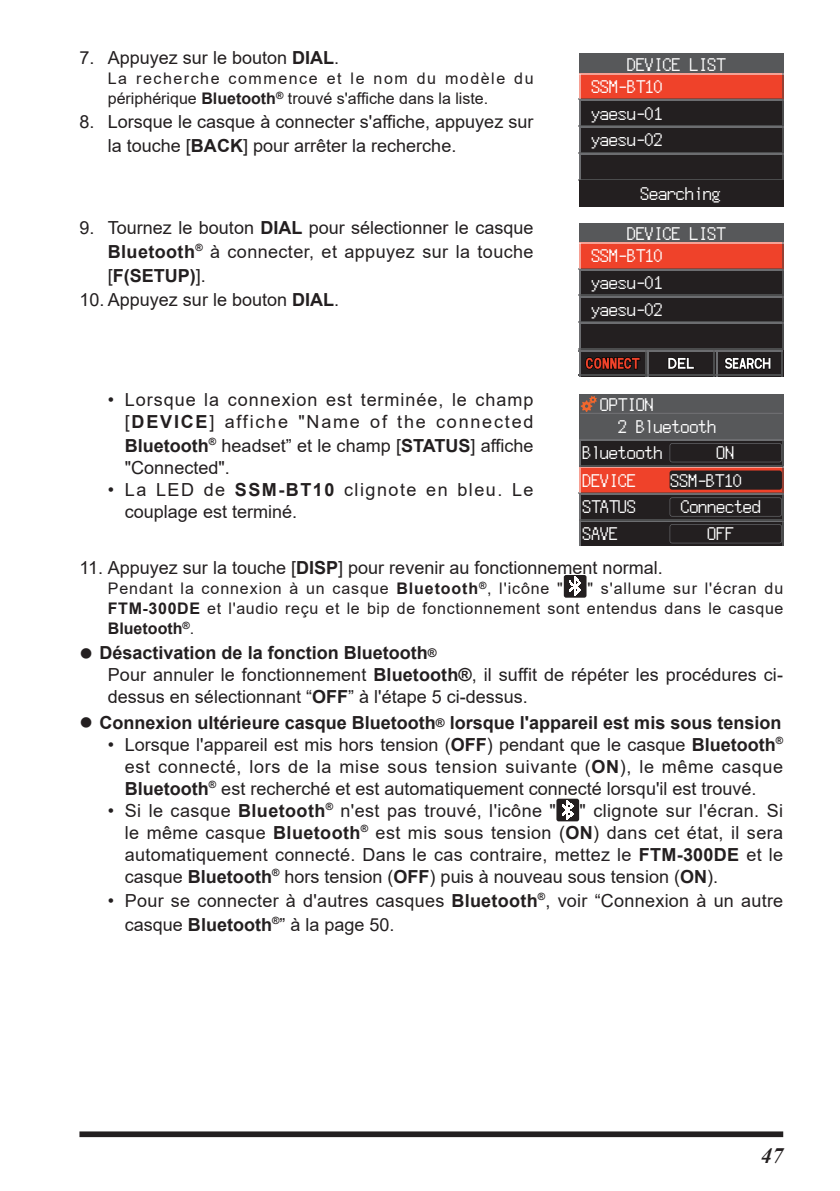
<style>
.page{position:relative;width:840px;height:1191px;background:#fff}
.page>*{position:absolute;margin:0;border:0;box-sizing:border-box;transform-origin:0 0}
.t1{font:italic 700 22px "Times New Roman";color:#231f20}
.t2{font:18px/22px "Arial";color:#231f20}
.t3{font:18px/22px "Arial";letter-spacing:.055em;color:#231f20;text-align:right}
.t4{font:700 18px "Arial";color:#231f20}
.t5{font:18px/22px "Arial";letter-spacing:.08em;color:#231f20}
.t6{font:18px "Arial";letter-spacing:.02em;color:#231f20}
.t7{font:17.8px/22.4px "JF Dot K14 2004 Regular";color:#fff}
.t8{font:16px/20px "Arial";letter-spacing:.04em;color:#231f20;text-align:justify}
.t9{font:16px/20px "Arial";color:#231f20}
.s1{font-weight:700}
.s2{font-weight:700;font-size:12px}
.s3{font-size:12px}
</style>
<div class="page">
<div style="left:79px;top:1131px;width:703px;height:6px;background:#231f20"></div>
<div style="left:578px;top:54px;width:204px;height:153px;background:#57585a"></div>
<div style="left:578px;top:73px;width:204px;height:27px;background:#ef422a"></div>
<hr style="left:578px;top:99px;width:203px;height:1px;background:#3e3e3f">
<hr style="left:578px;top:73px;width:204px;height:1px;background:#fff">
<hr style="left:578px;top:74px;width:2px;height:26px;background:#fff">
<div style="left:578px;top:100px;width:204px;height:27px;background:#231f20"></div>
<hr style="left:579px;top:100px;width:203px;height:1px;background:#6c6d70">
<hr style="left:578px;top:125px;width:204px;height:2px;background:#4b4c4d">
<hr style="left:578px;top:100px;width:2px;height:27px;background:#6c6d70">
<div style="left:578px;top:127px;width:204px;height:26px;background:#231f20"></div>
<hr style="left:579px;top:127px;width:203px;height:1px;background:#6c6d70">
<hr style="left:578px;top:152px;width:204px;height:1px;background:#4b4c4d">
<hr style="left:578px;top:127px;width:2px;height:26px;background:#6c6d70">
<div style="left:578px;top:153px;width:204px;height:27px;background:#231f20"></div>
<hr style="left:579px;top:153px;width:203px;height:2px;background:#6c6d70">
<hr style="left:578px;top:179px;width:204px;height:1px;background:#4b4c4d">
<hr style="left:578px;top:153px;width:2px;height:27px;background:#6c6d70">
<div style="left:578px;top:180px;width:204px;height:27px;background:#231f20"></div>
<div style="left:578px;top:223px;width:204px;height:153px;background:#57585a"></div>
<div style="left:578px;top:242px;width:204px;height:27px;background:#ef422a"></div>
<hr style="left:578px;top:268px;width:203px;height:1px;background:#3e3e3f">
<hr style="left:578px;top:242px;width:204px;height:2px;background:#fff">
<hr style="left:578px;top:244px;width:2px;height:25px;background:#fff">
<div style="left:578px;top:269px;width:204px;height:27px;background:#231f20"></div>
<hr style="left:579px;top:269px;width:203px;height:1px;background:#6c6d70">
<hr style="left:578px;top:295px;width:204px;height:1px;background:#4b4c4d">
<hr style="left:578px;top:269px;width:2px;height:27px;background:#6c6d70">
<div style="left:578px;top:296px;width:204px;height:27px;background:#231f20"></div>
<hr style="left:579px;top:296px;width:203px;height:1px;background:#6c6d70">
<hr style="left:578px;top:321px;width:204px;height:2px;background:#4b4c4d">
<hr style="left:578px;top:296px;width:2px;height:27px;background:#6c6d70">
<div style="left:578px;top:323px;width:204px;height:26px;background:#231f20"></div>
<hr style="left:579px;top:323px;width:203px;height:1px;background:#6c6d70">
<hr style="left:578px;top:348px;width:204px;height:1px;background:#4b4c4d">
<hr style="left:578px;top:323px;width:2px;height:26px;background:#6c6d70">
<div style="left:647px;top:349px;width:67px;height:27px;background:#231f20"></div>
<hr style="left:647px;top:349px;width:66px;height:2px;background:#6c6d70">
<hr style="left:647px;top:374px;width:66px;height:2px;background:#4b4c4d">
<hr style="left:712px;top:349px;width:2px;height:27px;background:#4b4c4d">
<div style="left:715px;top:349px;width:67px;height:27px;background:#231f20"></div>
<hr style="left:715px;top:349px;width:67px;height:2px;background:#6c6d70">
<hr style="left:715px;top:374px;width:67px;height:2px;background:#4b4c4d">
<hr style="left:715px;top:349px;width:2px;height:27px;background:#6c6d70">
<hr style="left:780px;top:349px;width:2px;height:27px;background:#4b4c4d">
<svg style="left:780px;top:242px;width:2px;height:109px"></svg>
<svg style="left:578px;top:348px;width:70px;height:28px"></svg>
<svg style="left:724px;top:357px;width:46px;height:12px"></svg>
<svg style="left:668px;top:357px;width:26px;height:12px"></svg>
<div style="left:578px;top:393px;width:204px;height:46px;background:#57585a"></div>
<svg style="left:580px;top:396px;width:16px;height:16px"></svg>
<div style="left:578px;top:467px;width:204px;height:26px;background:#ef422a"></div>
<hr style="left:578px;top:492px;width:203px;height:1px;background:#3e3e3f">
<hr style="left:578px;top:467px;width:204px;height:1px;background:#fff">
<hr style="left:578px;top:468px;width:2px;height:25px;background:#fff">
<div style="left:578px;top:439px;width:204px;height:27px;background:#231f20"></div>
<hr style="left:579px;top:439px;width:203px;height:1px;background:#6c6d70">
<hr style="left:578px;top:465px;width:204px;height:1px;background:#4b4c4d">
<hr style="left:578px;top:439px;width:2px;height:27px;background:#6c6d70">
<div style="left:578px;top:520px;width:204px;height:26px;background:#231f20"></div>
<hr style="left:579px;top:520px;width:203px;height:1px;background:#6c6d70">
<hr style="left:578px;top:520px;width:2px;height:26px;background:#6c6d70">
<div style="left:578px;top:493px;width:204px;height:27px;background:#231f20"></div>
<hr style="left:579px;top:493px;width:203px;height:2px;background:#6c6d70">
<hr style="left:578px;top:519px;width:204px;height:1px;background:#4b4c4d">
<hr style="left:578px;top:493px;width:2px;height:27px;background:#6c6d70">
<svg style="left:669px;top:440px;width:113px;height:104px"></svg>
<hr style="left:580px;top:413px;width:202px;height:1px;background:#737276">
<div style="left:563px;top:575px;width:23px;height:22px;background:#231f20;border-radius:2px"></div>
<hr style="left:573px;top:576px;width:2px;height:20px;background:#fff">
<svg style="left:569px;top:577px;width:11px;height:18px"></svg>
<div style="left:556px;top:798px;width:23px;height:23px;background:#231f20;border-radius:2px"></div>
<svg style="left:562px;top:800px;width:11px;height:20px"></svg>
<p class="t2" style="left:79px;top:47px;width:261px">7. Appuyez sur le bouton <span class="s1">DIAL</span>.</p>
<p class="t9" style="left:108px;top:68px;width:427px">La recherche commence et le nom du modèle du périphérique <span class="s1">Bluetooth</span><sup>®</sup> trouvé s'affiche dans la liste.</p>
<p class="t2" style="left:108px;top:110px;width:427px;line-height:24px;text-indent:-28px">8. Lorsque le casque à connecter s'affiche, appuyez sur la touche [<span class="s1">BACK</span>] pour arrêter la recherche.</p>
<p class="t2" style="left:108px;top:215px;width:427px;line-height:24px;text-align:justify;text-indent:-28px">9. Tournez le bouton <span class="s1">DIAL</span> pour sélectionner le casque <span class="s1">Bluetooth</span><sup>®</sup> à connecter, et appuyez sur la touche [<span class="s1">F(SETUP)</span>].</p>
<p class="t2" style="left:79px;top:288px;width:261px">10. Appuyez sur le bouton <span class="s1">DIAL</span>.</p>
<p class="t3" style="left:108px;top:388px;width:427px">• Lorsque la connexion est terminée, le champ [<span class="s1">DEVICE</span>] affiche "Name of the connected</p>
<p class="t2" style="left:125px;top:434px;width:410px"><span class="s1">Bluetooth</span><sup>®</sup> headset” et le champ [<span class="s1">STATUS</span>] affiche "Connected".</p>
<p class="t5" style="left:125px;top:478px;width:410px;text-indent:-17px">• La LED de <span class="s1">SSM-BT10</span> clignote en bleu. Le couplage est terminé.</p>
<p class="t7" style="left:591px;top:53px;width:135px;text-indent:36px">DEVICE LIST<br>SSM-BT10</p>
<p class="t7" style="left:591px;top:100px;width:73px;line-height:26.8px">yaesu-01 yaesu-02</p>
<p class="t7" style="left:640px;top:182px;width:82px">Searching</p>
<p class="t7" style="left:591px;top:222px;width:135px;text-indent:36px">DEVICE LIST<br>SSM-BT10</p>
<p class="t7" style="left:591px;top:269px;width:73px;line-height:26.8px">yaesu-01 yaesu-02</p>
<p class="t7" style="left:618px;top:393px;width:100px;text-indent:-18px">OPTION<br>2 Bluetooth</p>
<p class="t7" style="left:582px;top:441px;width:82px">Bluetooth</p>
<p class="t7" style="left:716px;top:441px;width:19px">ON</p>
<p class="t7" style="left:582px;top:469px;width:55px">DEVICE</p>
<p class="t7" style="left:670px;top:469px;width:73px">SSM-BT10</p>
<p class="t7" style="left:582px;top:496px;width:55px">STATUS</p>
<p class="t7" style="left:685px;top:496px;width:82px">Connected</p>
<p class="t7" style="left:582px;top:522px;width:37px">SAVE</p>
<p class="t7" style="left:707px;top:522px;width:28px">OFF</p>
<p class="t7" style="left:680px;top:496px;width:82px">Connected</p>
<p class="t2" style="left:79px;top:556px;width:584px">11. Appuyez sur la touche [<span class="s1">DISP</span>] pour revenir au fonctionnement normal.</p>
<p class="t8" style="left:108px;top:578px;width:456px">Pendant la connexion à un casque <span class="s1">Bluetooth</span><sup>®</sup>, l'icône "</p>
<p class="t8" style="left:108px;top:578px;width:676px;text-indent:479px">" s'allume sur l'écran du <span class="s1">FTM-300DE</span> et l'audio reçu et le bip de fonctionnement sont entendus dans le casque <span class="s1">Bluetooth</span><sup>®</sup>.</p>
<p class="t2" style="left:108px;top:642px;width:676px;text-indent:-8px"><span class="s1">Désactivation de la fonction Bluetooth</span><span class="s2">®<br></span>Pour annuler le fonctionnement <span class="s1">Bluetooth®</span>, il suffit de répéter les procédures ci&shy;dessus en sélectionnant “<span class="s1">OFF</span>” à l'étape 5 ci-dessus.</p>
<p class="t4" style="left:99px;top:710px;width:683px">Connexion ultérieure casque Bluetooth<span class="s3">®</span> lorsque l'appareil est mis sous tension</p>
<p class="t2" style="left:125px;top:733px;width:659px;text-align:justify;text-indent:-17px">• Lorsque l'appareil est mis hors tension (<span class="s1">OFF</span>) pendant que le casque <span class="s1">Bluetooth</span><sup>® </sup>est connecté, lors de la mise sous tension suivante (<span class="s1">ON</span>), le même casque <span class="s1">Bluetooth</span><sup>®</sup> est recherché et est automatiquement connecté lorsqu'il est trouvé.</p>
<p class="t6" style="left:108px;top:798px;width:449px">• Si le casque <span class="s1">Bluetooth</span><sup>®</sup> n'est pas trouvé, l'icône "</p>
<p class="t2" style="left:125px;top:799px;width:659px;text-align:justify;text-indent:454px">" clignote sur l'écran. Si le même casque <span class="s1">Bluetooth</span><sup>®</sup> est mis sous tension (<span class="s1">ON</span>) dans cet état, il sera automatiquement connecté. Dans le cas contraire, mettez le <span class="s1">FTM-300DE</span> et le casque <span class="s1">Bluetooth</span><sup>®</sup> hors tension (<span class="s1">OFF</span>) puis à nouveau sous tension (<span class="s1">ON</span>).</p>
<p class="t2" style="left:125px;top:888px;width:659px;line-height:24px;text-indent:-17px">• Pour se connecter à d'autres casques <span class="s1">Bluetooth</span><sup>®</sup>, voir “Connexion à un autre casque <span class="s1">Bluetooth</span><sup>®</sup>” à la page 50.</p>
<p class="t1" style="left:760px;top:1140px;width:23px">47</p>
</div>
